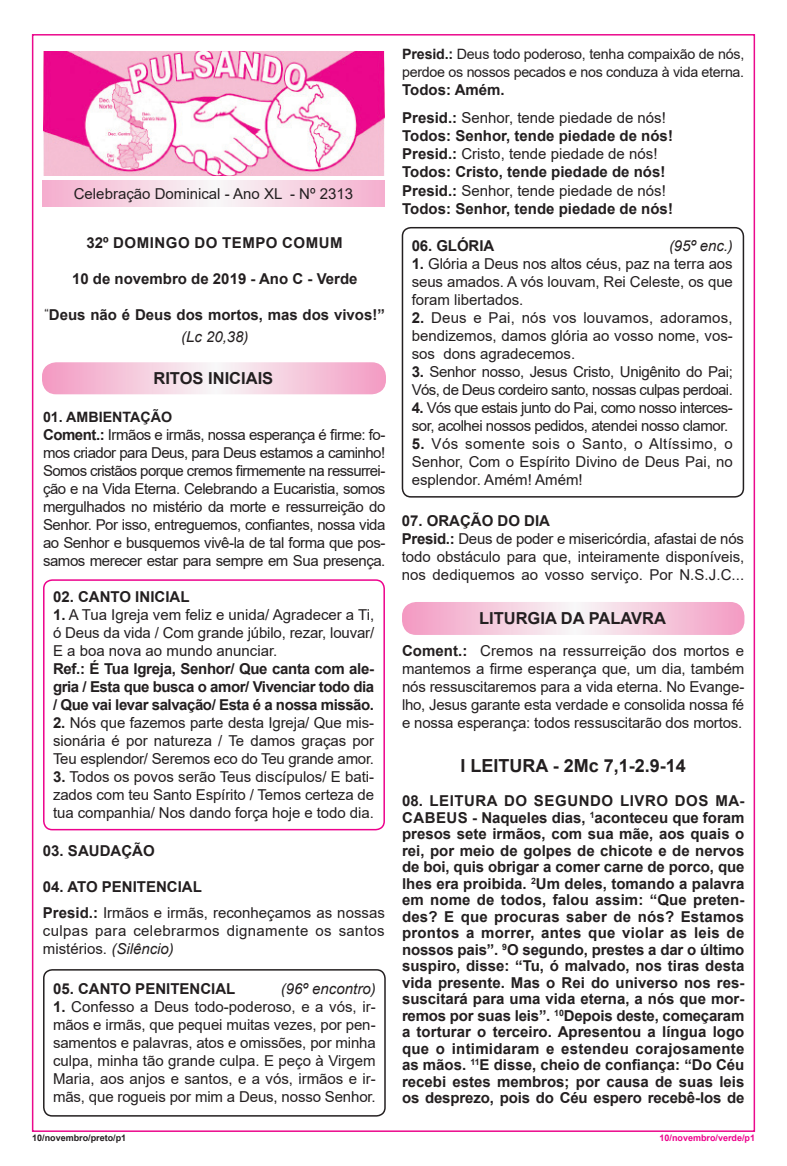
<style>
.page{position:relative;width:787px;height:1166px;background:#fff}
.page>*{position:absolute;margin:0;border:0;box-sizing:border-box;transform-origin:0 0}
.t1{font:700 18px "Arial";color:#231f20}
.t2{font:700 16.5px "Arial";color:#231f20}
.t3{font:15px/18px "Arial";letter-spacing:-.005em;color:#231f20;text-align:justify}
.No_Spacing{font:700 15px/16.5px "Arial";color:#231f20;text-align:justify}
.t4{font:15px/18px "Arial";letter-spacing:-.03em;color:#231f20}
.t5{font:15px/18px "Arial";letter-spacing:-.04em;color:#231f20}
.t6{font:italic 15px "Arial";color:#231f20}
.No_Spacing-2{font:700 15px "Arial";letter-spacing:.035em;color:#231f20}
.t7{font:14.25px/18px "Arial";letter-spacing:-.02em;color:#231f20}
.t8{font:700 14.25px "Arial";color:#231f20}
.t9{font:700 9px "Arial";color:#231f20}
.t10{font:700 9px "Arial";color:#ed028c}
.s1{font-weight:700}
.s2{font-style:italic}
</style>
<div class="page">
<svg style="left:44px;top:365px;width:341px;height:28px;background:#f5c9dd"></svg>
<div style="left:42px;top:362px;width:344px;height:32px;border:2px solid #fff;border-radius:14px"></div>
<svg style="left:403px;top:604px;width:340px;height:30px;background:#f5c9dd"></svg>
<div style="left:402px;top:601px;width:342px;height:33px;border:2px solid #fff;border-radius:14px"></div>
<div style="left:43px;top:579px;width:342px;height:251px;border:2px solid #ed028c;border-radius:9px"></div>
<svg style="left:42px;top:181px;width:343px;height:25px;background:#f6d2e2"></svg>
<img style="left:43px;top:52px;width:342px;height:124px">
<div style="left:402px;top:227px;width:342px;height:270px;border:2px solid #231f20;border-radius:9px"></div>
<div style="left:43px;top:968px;width:343px;height:148px;border:2px solid #231f20;border-radius:9px"></div>
<p class="t3" style="left:74px;top:185px;width:281px">Celebração Dominical - Ano XL - Nº 2313</p>
<p class="No_Spacing-2" style="left:87px;top:232px;width:258px">32º DOMINGO DO TEMPO COMUM</p>
<p class="No_Spacing" style="left:72px;top:270px;width:287px">10 de novembro de 2019 - Ano C - Verde</p>
<p class="No_Spacing" style="left:45px;top:306px;width:342px"><sup>“</sup>Deus não é Deus dos mortos, mas dos vivos!”</p>
<p class="t6" style="left:181px;top:327px;width:69px">(Lc 20,38)</p>
<p class="t2" style="left:153px;top:367px;width:121px">RITOS INICIAIS</p>
<p class="t8" style="left:43px;top:406px;width:131px">01. AMBIENTAÇÃO</p>
<p class="t3" style="left:43px;top:425px;width:344px"><span class="s1">Coment.:</span> Irmãos e irmãs, nossa esperança é firme: fo&shy;mos criador para Deus, para Deus estamos a caminho!<br>Somos cristãos porque cremos firmemente na ressurrei&shy;ção e na Vida Eterna. Celebrando a Eucaristia, somos mergulhados no mistério da morte e ressurreição do Senhor. Por isso, entreguemos, confiantes, nossa vida ao Senhor e busquemos vivê-la de tal forma que pos&shy;samos merecer estar para sempre em Sua presença.</p>
<p class="No_Spacing" style="left:53px;top:588px;width:138px">02. CANTO INICIAL</p>
<p class="t3" style="left:53px;top:605px;width:323px"><span class="s1">1.</span> A Tua Igreja vem feliz e unida/ Agradecer a Ti, ó Deus da vida / Com grande júbilo, rezar, louvar/ E a boa nova ao mundo anunciar.</p>
<p class="No_Spacing" style="left:53px;top:660px;width:323px;line-height:18px">Ref.: É Tua Igreja, Senhor/ Que canta com ale&shy;gria / Esta que busca o amor/ Vivenciar todo dia / Que vai levar salvação/ Esta é a nossa missão.</p>
<p class="t3" style="left:53px;top:713px;width:323px"><span class="s1">2.</span> Nós que fazemos parte desta Igreja/ Que mis&shy;sionária é por natureza / Te damos graças por Teu esplendor/ Seremos eco do Teu grande amor.</p>
<p class="t3" style="left:53px;top:767px;width:323px"><span class="s1">3.</span> Todos os povos serão Teus discípulos/ E bati&shy;zados com teu Santo Espírito / Temos certeza de tua companhia/ Nos dando força hoje e todo dia.</p>
<p class="No_Spacing" style="left:43px;top:842px;width:113px">03. SAUDAÇÃO</p>
<p class="No_Spacing" style="left:43px;top:878px;width:160px">04. ATO PENITENCIAL</p>
<p class="t3" style="left:43px;top:903px;width:343px"><span class="s1">Presid.:</span> Irmãos e irmãs, reconheçamos as nossas culpas para celebrarmos dignamente os santos mistérios. <span class="s2">(Silêncio)</span></p>
<p class="No_Spacing" style="left:53px;top:980px;width:184px">05. CANTO PENITENCIAL</p>
<p class="t6" style="left:281px;top:979px;width:96px">(96º encontro)</p>
<p class="t3" style="left:53px;top:997px;width:324px"><span class="s1">1.</span> Confesso a Deus todo-poderoso, e a vós, ir&shy;mãos e irmãs, que pequei muitas vezes, por pen&shy;samentos e palavras, atos e omissões, por minha culpa, minha tão grande culpa. E peço à Virgem Maria, aos anjos e santos, e a vós, irmãos e ir&shy;mãs, que rogueis por mim a Deus, nosso Senhor.</p>
<p class="t7" style="left:402px;top:45px;width:344px"><span class="s1">Presid.:</span> Deus todo poderoso, tenha compaixão de nós, perdoe os nossos pecados e nos conduza à vida eterna.</p>
<p class="No_Spacing" style="left:402px;top:81px;width:104px">Todos: Amém.</p>
<p class="t3" style="left:402px;top:109px;width:265px"><span class="s1">Presid.:</span> Senhor, tende piedade de nós!</p>
<p class="No_Spacing" style="left:402px;top:128px;width:272px">Todos: Senhor, tende piedade de nós!</p>
<p class="t3" style="left:402px;top:145px;width:257px"><span class="s1">Presid.:</span> Cristo, tende piedade de nós!</p>
<p class="No_Spacing" style="left:402px;top:164px;width:265px">Todos: Cristo, tende piedade de nós!</p>
<p class="t3" style="left:402px;top:181px;width:265px"><span class="s1">Presid.:</span> Senhor, tende piedade de nós!</p>
<p class="No_Spacing" style="left:402px;top:200px;width:272px">Todos: Senhor, tende piedade de nós!</p>
<p class="No_Spacing" style="left:412px;top:237px;width:84px">06. GLÓRIA</p>
<p class="t6" style="left:669px;top:235px;width:65px">(95º enc.)</p>
<p class="t3" style="left:412px;top:254px;width:323px"><span class="s1">1.</span> Glória a Deus nos altos céus, paz na terra aos seus amados. A vós louvam, Rei Celeste, os que foram libertados.</p>
<p class="t3" style="left:412px;top:308px;width:322px"><span class="s1">2.</span> Deus e Pai, nós vos louvamos, adoramos, bendizemos, damos glória ao vosso nome, vos&shy;sos dons agradecemos.</p>
<p class="t5" style="left:412px;top:362px;width:322px"><span class="s1">3.</span> Senhor nosso, Jesus Cristo, Unigênito do Pai;<br>Vós, de Deus cordeiro santo, nossas culpas perdoai.</p>
<p class="t4" style="left:412px;top:398px;width:322px"><span class="s1">4.</span> Vós que estais junto do Pai, como nosso interces&shy;sor, acolhei nossos pedidos, atendei nosso clamor.</p>
<p class="t3" style="left:412px;top:434px;width:322px"><span class="s1">5.</span> Vós somente sois o Santo, o Altíssimo, o Senhor, Com o Espírito Divino de Deus Pai, no esplendor. Amém! Amém!</p>
<p class="No_Spacing" style="left:402px;top:512px;width:150px">07. ORAÇÃO DO DIA</p>
<p class="t3" style="left:402px;top:529px;width:344px"><span class="s1">Presid.:</span> Deus de poder e misericórdia, afastai de nós todo obstáculo para que, inteiramente disponíveis, nos dediquemos ao vosso serviço. Por N.S.J.C...</p>
<p class="t2" style="left:479px;top:606px;width:188px">LITURGIA DA PALAVRA</p>
<p class="t3" style="left:402px;top:641px;width:344px"><span class="s1">Coment.:</span> Cremos na ressurreição dos mortos e mantemos a firme esperança que, um dia, também nós ressuscitaremos para a vida eterna. No Evange&shy;lho, Jesus garante esta verdade e consolida nossa fé e nossa esperança: todos ressuscitarão dos mortos.</p>
<p class="t1" style="left:460px;top:752px;width:227px">I LEITURA - 2Mc 7,1-2.9-14</p>
<p class="No_Spacing" style="left:402px;top:792px;width:344px">08. LEITURA DO SEGUNDO LIVRO DOS MA-CABEUS - Naqueles dias, <sup>1</sup>aconteceu que foram presos sete irmãos, com sua mãe, aos quais o rei, por meio de golpes de chicote e de nervos de boi, quis obrigar a comer carne de porco, que lhes era proibida. <sup>2</sup>Um deles, tomando a palavra em nome de todos, falou assim: “Que preten&shy;des? E que procuras saber de nós? Estamos prontos a morrer, antes que violar as leis de nossos pais”. <sup>9</sup>O segundo, prestes a dar o último suspiro, disse: “Tu, ó malvado, nos tiras desta vida presente. Mas o Rei do universo nos res&shy;suscitará para uma vida eterna, a nós que mor&shy;remos por suas leis”. <sup>10</sup>Depois deste, começaram a torturar o terceiro. Apresentou a língua logo que o intimidaram e estendeu corajosamente as mãos. <sup>11</sup>E disse, cheio de confiança: “Do Céu recebi estes membros; por causa de suas leis os desprezo, pois do Céu espero recebê-los de</p>
<p class="t9" style="left:32px;top:1131px;width:96px">10/novembro/preto/p1</p>
<p class="t10" style="left:659px;top:1131px;width:97px">10/novembro/verde/p1</p>
</div>
